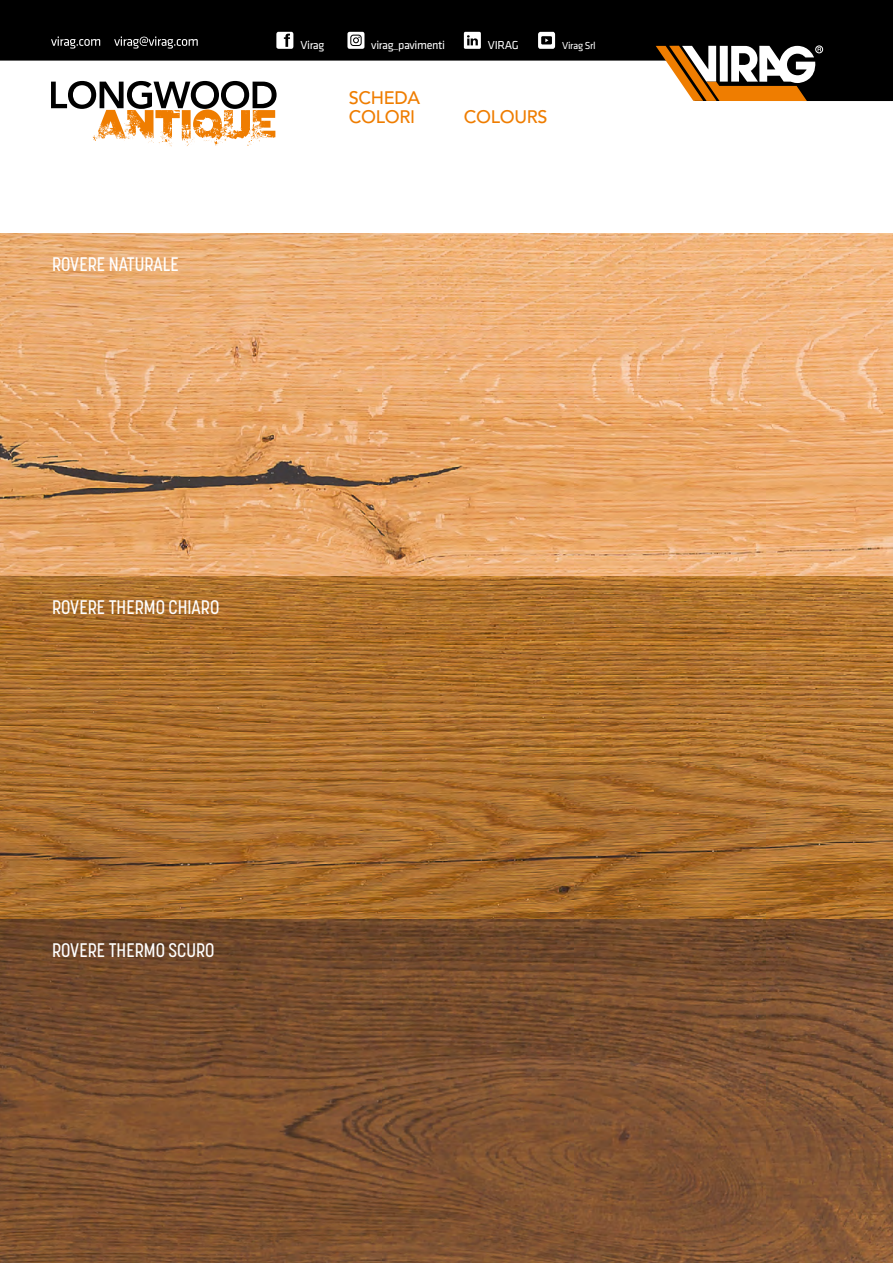
<style>
.page{position:relative;width:893px;height:1263px;background:#fff}
.page>*{position:absolute;margin:0;border:0;box-sizing:border-box;transform-origin:0 0}
.t1{font:500 19.5px "Korolev Condensed";color:#fff}
.t2{font:500 18px/19.5px "Avenir LT Std";letter-spacing:-.02em;color:#ef7d00}
.t3{font:12px "Klavika";letter-spacing:-.03em;color:#fff}
.t4{font:10.5px "Klavika";letter-spacing:-.03em;color:#fff}
</style>
<div class="page">
<svg style="left:0;top:0;width:893px;height:101px;fill:#000"></svg>
<svg style="left:656px;top:46px;width:165px;height:55px"></svg>
<div style="left:815px;top:46px;width:8px;height:7px;border:1px solid #fff;border-radius:50%"></div>
<svg style="left:51px;top:36px;width:49px;height:13px"></svg>
<svg style="left:114px;top:36px;width:84px;height:13px"></svg>
<svg style="left:276px;top:32px;width:17px;height:17px"></svg>
<svg style="left:347px;top:32px;width:17px;height:17px"></svg>
<svg style="left:464px;top:32px;width:17px;height:17px"></svg>
<svg style="left:538px;top:32px;width:17px;height:17px"></svg>
<img style="left:0;top:234px;width:893px;height:1029px">
<svg style="left:51px;top:81px;width:226px;height:65px"></svg>
<p class="t1" style="left:52px;top:253px;width:128px">ROVERE NATURALE</p>
<p class="t3" style="left:300px;top:38px;width:25px">Virag</p>
<p class="t3" style="left:371px;top:38px;width:75px">virag_pavimenti</p>
<p class="t3" style="left:488px;top:38px;width:32px">VIRAG</p>
<p class="t4" style="left:562px;top:40px;width:35px">Virag Srl</p>
<p class="t2" style="left:349px;top:88px;width:73px">SCHEDA<br>COLORI</p>
<p class="t2" style="left:464px;top:108px;width:85px">COLOURS</p>
<p class="t1" style="left:52px;top:596px;width:169px">ROVERE THERMO CHIARO</p>
<p class="t1" style="left:52px;top:938px;width:164px">ROVERE THERMO SCURO</p>
</div>
